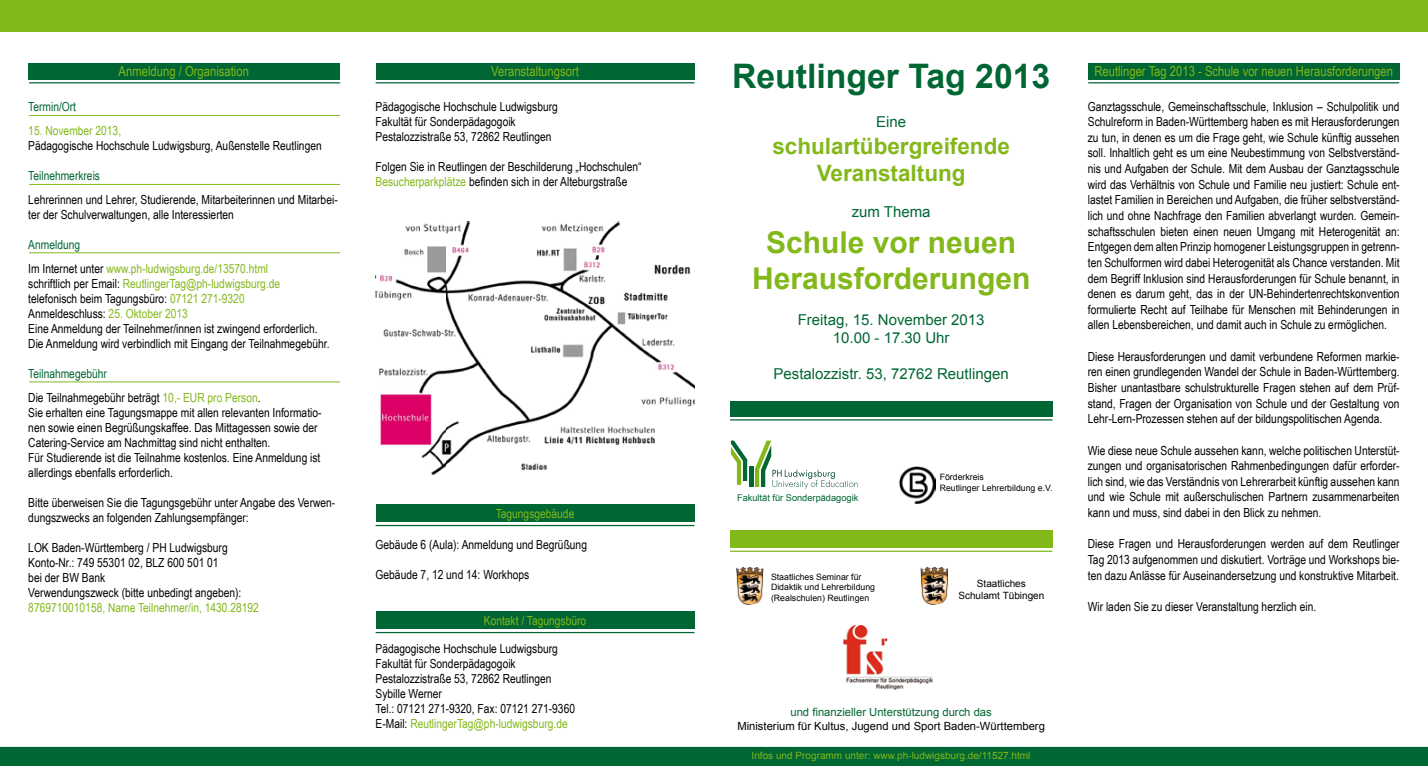
<style>
.page{position:relative;width:1428px;height:766px;background:#fff}
.page>*{position:absolute;margin:0;border:0;box-sizing:border-box;transform-origin:0 0}
.t1{font:700 33.75px "Arial";color:#063}
.t2{font:700 30px/36px "Arial";color:#83b81a;text-align:center}
.t3{font:700 22.5px/27px "Arial";color:#83b81a;text-align:center}
.t4{font:15px/18px "Arial";color:#063;text-align:center}
.t5{font:13.75px "Arial Narrow";color:#83b81a}
.t6{font:12.5px/15.6px "Arial Narrow";color:#000}
.t7{font:12.5px/24px "Arial Narrow";color:#83b81a}
.t8{font:12.5px "Arial Narrow";color:#063}
.t9{font:11.25px "Arial";color:#000}
.t10{font:11.25px "Arial";color:#063}
.t11{font:10px "Arial";color:#83b81a}
.t12{font:10px/12px "Arial";color:#000;text-align:center}
.t13{font:9.25px "Arial";color:#063}
.t14{font:8.75px/10.5px "Arial";color:#000}
.s1{color:#063}
.s2{color:#000}
.s3{color:#83b81a}
</style>
<div class="page">
<div style="left:0;top:0;width:1428px;height:32px;background:#83b81a"></div>
<div style="left:0;top:746px;width:1428px;height:19px;background:#063"></div>
<div style="left:730px;top:400px;width:322px;height:16px;background:#063"></div>
<div style="left:730px;top:530px;width:322px;height:18px;background:#83b81a"></div>
<img style="left:736px;top:567px;width:27px;height:38px">
<img style="left:844px;top:625px;width:89px;height:65px">
<hr style="left:749px;top:466px;width:4px;height:21px;background:#063">
<svg style="left:731px;top:440px;width:16px;height:44px"></svg>
<svg style="left:755px;top:440px;width:102px;height:48px"></svg>
<img style="left:900px;top:466px;width:35px;height:37px">
<div style="left:28px;top:63px;width:311px;height:16px;background:#063"></div>
<div style="left:376px;top:63px;width:318px;height:16px;background:#063"></div>
<div style="left:1088px;top:63px;width:311px;height:16px;background:#063"></div>
<hr style="left:29px;top:115px;width:311px;height:1px;background:#83b81a">
<hr style="left:29px;top:252px;width:311px;height:1px;background:#83b81a">
<hr style="left:29px;top:184px;width:311px;height:1px;background:#83b81a">
<hr style="left:29px;top:381px;width:311px;height:1px;background:#83b81a">
<img style="left:376px;top:222px;width:318px;height:254px">
<div style="left:376px;top:611px;width:318px;height:18px;background:#063"></div>
<div style="left:376px;top:504px;width:318px;height:18px;background:#063"></div>
<hr style="left:29px;top:82px;width:311px;height:1px;background:#063">
<hr style="left:376px;top:82px;width:318px;height:1px;background:#063">
<hr style="left:376px;top:524px;width:318px;height:2px;background:#063">
<hr style="left:376px;top:631px;width:318px;height:2px;background:#063">
<hr style="left:730px;top:419px;width:322px;height:1px;background:#063">
<hr style="left:730px;top:550px;width:322px;height:1px;background:#83b81a">
<hr style="left:1088px;top:82px;width:311px;height:1px;background:#063">
<img style="left:921px;top:566px;width:27px;height:39px">
<h1 class="t1" style="left:732px;top:53px;width:320px">Reutlinger Tag 2013</h1>
<p class="t4" style="left:876px;top:113px;width:32px">Eine</p>
<h3 class="t3" style="left:772px;top:133px;width:239px">schulartübergreifende<br>Veranstaltung</h3>
<p class="t4" style="left:852px;top:203px;width:80px">zum Thema</p>
<h2 class="t2" style="left:752px;top:225px;width:280px">Schule vor neuen<br>Herausforderungen</h2>
<p class="t4" style="left:798px;top:311px;width:188px">Freitag, 15. November 2013<br>10.00 - 17.30 Uhr</p>
<p class="t4" style="left:774px;top:365px;width:237px">Pestalozzistr. 53, 72762 Reutlingen</p>
<p class="t5" style="left:119px;top:61px;width:132px">Anmeldung / Organisation</p>
<p class="t5" style="left:491px;top:61px;width:89px">Veranstaltungsort</p>
<p class="t5" style="left:1094px;top:61px;width:300px">Reutlinger Tag 2013 - Schule vor neuen Herausforderungen</p>
<p class="t8" style="left:28px;top:97px;width:49px">Termin/Ort</p>
<p class="t7" style="left:28px;top:118px;width:94px">15. November 2013,</p>
<p class="t6" style="left:28px;top:137px;width:295px">Pädagogische Hochschule Ludwigsburg, Außenstelle Reutlingen</p>
<p class="t8" style="left:28px;top:166px;width:73px">Teilnehmerkreis</p>
<p class="t6" style="left:28px;top:191px;width:311px;line-height:15px">Lehrerinnen und Lehrer, Studierende, Mitarbeiterinnen und Mitarbei&shy;ter der Schulverwaltungen, alle Interessierten</p>
<p class="t7" style="left:28px;top:232px;width:241px"><span class="s1">Anmeldung<br></span><span class="s2">Im Internet unter</span> www.ph-ludwigsburg.de/13570.html</p>
<p class="t6" style="left:28px;top:275px;width:303px;line-height:15px">schriftlich per Email: <span class="s3">ReutlingerTag@ph-ludwigsburg.de </span>telefonisch beim Tagungsbüro: <span class="s3">07121 271-9320<br></span>Anmeldeschluss: <span class="s3">25. Oktober 2013<br></span>Eine Anmeldung der Teilnehmer/innen ist zwingend erforderlich.<br>Die Anmeldung wird verbindlich mit Eingang der Teilnahmegebühr.</p>
<p class="t6" style="left:28px;top:361px;width:234px;line-height:24px"><span class="s1">Teilnahmegebühr<br></span>Die Teilnahmegebühr beträgt <span class="s3">10,- EUR pro Person</span>.</p>
<p class="t6" style="left:28px;top:404px;width:295px;line-height:15px">Sie erhalten eine Tagungsmappe mit allen relevanten Informatio&shy;nen sowie einen Begrüßungskaffee. Das Mittagessen sowie der Catering-Service am Nachmittag sind nicht enthalten.<br>Für Studierende ist die Teilnahme kostenlos. Eine Anmeldung ist allerdings ebenfalls erforderlich.</p>
<p class="t6" style="left:28px;top:494px;width:308px;line-height:15px">Bitte überweisen Sie die Tagungsgebühr unter Angabe des Verwen&shy;dungszwecks an folgenden Zahlungsempfänger:</p>
<p class="t6" style="left:28px;top:539px;width:215px;line-height:15px">LOK Baden-Württemberg / PH Ludwigsburg Konto-Nr.: 749 55301 02, BLZ 600 501 01<br>bei der BW Bank<br>Verwendungszweck (bitte unbedingt angeben):</p>
<p class="t7" style="left:28px;top:595px;width:232px">8769710010158, Name Teilnehmer/in, 1430.28192</p>
<p class="t6" style="left:1088px;top:98px;width:313px;text-align:justify">Ganztagsschule, Gemeinschaftsschule, Inklusion – Schulpolitik und Schulreform in Baden-Württemberg haben es mit Herausforderungen zu tun, in denen es um die Frage geht, wie Schule künftig aussehen soll. Inhaltlich geht es um eine Neubestimmung von Selbstverständ&shy;nis und Aufgaben der Schule. Mit dem Ausbau der Ganztagsschule wird das Verhältnis von Schule und Familie neu justiert: Schule ent&shy;lastet Familien in Bereichen und Aufgaben, die früher selbstverständ&shy;lich und ohne Nachfrage den Familien abverlangt wurden. Gemein&shy;schaftsschulen bieten einen neuen Umgang mit Heterogenität an:<br>Entgegen dem alten Prinzip homogener Leistungsgruppen in getrenn&shy;ten Schulformen wird dabei Heterogenität als Chance verstanden. Mit dem Begriff Inklusion sind Herausforderungen für Schule benannt, in denen es darum geht, das in der UN-Behindertenrechtskonvention formulierte Recht auf Teilhabe für Menschen mit Behinderungen in allen Lebensbereichen, und damit auch in Schule zu ermöglichen.</p>
<p class="t6" style="left:1088px;top:348px;width:313px;text-align:justify">Diese Herausforderungen und damit verbundene Reformen markie&shy;ren einen grundlegenden Wandel der Schule in Baden-Württemberg.<br>Bisher unantastbare schulstrukturelle Fragen stehen auf dem Prüf&shy;stand, Fragen der Organisation von Schule und der Gestaltung von Lehr-Lern-Prozessen stehen auf der bildungspolitischen Agenda.</p>
<p class="t6" style="left:1088px;top:441px;width:313px;text-align:justify">Wie diese neue Schule aussehen kann, welche politischen Unterstüt&shy;zungen und organisatorischen Rahmenbedingungen dafür erforder&shy;lich sind, wie das Verständnis von Lehrerarbeit künftig aussehen kann und wie Schule mit außerschulischen Partnern zusammenarbeiten kann und muss, sind dabei in den Blick zu nehmen.</p>
<p class="t6" style="left:1088px;top:535px;width:313px;text-align:justify">Diese Fragen und Herausforderungen werden auf dem Reutlinger Tag 2013 aufgenommen und diskutiert. Vorträge und Workshops bie&shy;ten dazu Anlässe für Auseinandersetzung und konstruktive Mitarbeit.</p>
<p class="t6" style="left:1088px;top:598px;width:230px">Wir laden Sie zu dieser Veranstaltung herzlich ein.</p>
<p class="t6" style="left:376px;top:98px;width:184px;line-height:15px">Pädagogische Hochschule Ludwigsburg<br>Fakultät für Sonderpädagogoik<br>Pestalozzistraße 53, 72862 Reutlingen</p>
<p class="t6" style="left:376px;top:158px;width:268px;line-height:15px">Folgen Sie in Reutlingen der Beschilderung „Hochschulen“<br><span class="s3">Besucherparkplätze</span> befinden sich in der Alteburgstraße</p>
<p class="t14" style="left:940px;top:472px;width:115px">Förderkreis<br>Reutlinger Lehrerbildung e.V.</p>
<p class="t13" style="left:737px;top:491px;width:123px">Fakultät für Sonderpädagogik</p>
<p class="t7" style="left:496px;top:501px;width:80px">Tagungsgebäude</p>
<p class="t6" style="left:376px;top:536px;width:213px">Gebäude 6 (Aula): Anmeldung und Begrüßung</p>
<p class="t6" style="left:376px;top:566px;width:155px">Gebäude 7, 12 und 14: Workhops</p>
<p class="t14" style="left:771px;top:571px;width:106px">Staatliches Seminar für<br>Didaktik und Lehrerbildung (Realschulen) Reutlingen</p>
<p class="t12" style="left:958px;top:577px;width:87px">Staatliches<br>Schulamt Tübingen</p>
<p class="t7" style="left:484px;top:608px;width:104px">Kontakt / Tagungsbüro</p>
<p class="t6" style="left:376px;top:640px;width:201px;line-height:15px">Pädagogische Hochschule Ludwigsburg Fakultät für Sonderpädagogoik Pestalozzistraße 53, 72862 Reutlingen Sybille Werner<br>Tel.: 07121 271-9320, Fax: 07121 271-9360<br>E-Mail: <span class="s3">ReutlingerTag@ph-ludwigsburg.de</span></p>
<p class="t10" style="left:790px;top:704px;width:203px">und finanzieller Unterstützung durch das</p>
<p class="t9" style="left:737px;top:718px;width:309px">Ministerium für Kultus, Jugend und Sport Baden-Württemberg</p>
<p class="t11" style="left:752px;top:749px;width:280px">Infos und Programm unter: www.ph-ludwigsburg.de/11527.html</p>
</div>
